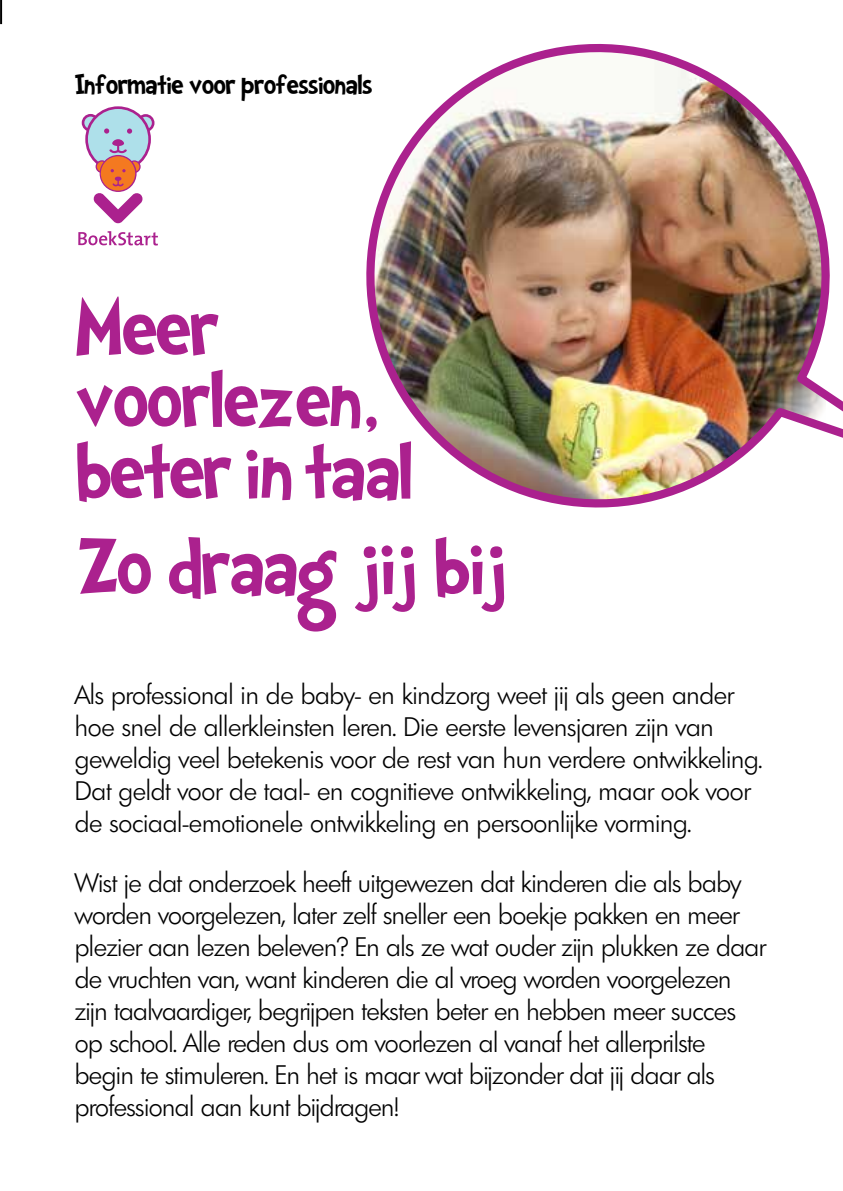
<style>
.page{position:relative;width:843px;height:1191px;background:#fff}
.page>*{position:absolute;margin:0;border:0;box-sizing:border-box;transform-origin:0 0}
.t1{font:82px/71.6px "Doctor Soos Bold";letter-spacing:-.04em;color:#ab218e}
.t2{font:28.2px "Doctor Soos Bold";letter-spacing:-.04em;color:#000}
.t3{font:300 26px/32px "Limerick TS";letter-spacing:-.02em;color:#000}
</style>
<div class="page">
<img style="left:366px;top:43px;width:477px;height:465px">
<svg style="left:82px;top:106px;width:73px;height:118px"></svg>
<svg style="left:78px;top:231px;width:80px;height:14px"></svg>
<hr style="left:0;top:0;width:2px;height:24px;background:#000">
<p class="t2" style="left:75px;top:70px;width:299px">Informatie voor professionals</p>
<h1 class="t1" style="left:75px;top:304px;width:341px">Meer voorlezen, beter in taal</h1>
<h1 class="t1" style="left:75px;top:543px;width:435px">Zo draag jij bij</h1>
<p class="t3" style="left:75px;top:678px;width:689px">Als professional in de baby- en kindzorg weet jij als geen ander hoe snel de allerkleinsten leren. Die eerste levensjaren zijn van geweldig veel betekenis voor de rest van hun verdere ontwikkeling.<br>Dat geldt voor de taal- en cognitieve ontwikkeling, maar ook voor de sociaal-emotionele ontwikkeling en persoonlijke vorming.</p>
<p class="t3" style="left:75px;top:866px;width:692px">Wist je dat onderzoek heeft uitgewezen dat kinderen die als baby worden voorgelezen, later zelf sneller een boekje pakken en meer plezier aan lezen beleven? En als ze wat ouder zijn plukken ze daar de vruchten van, want kinderen die al vroeg worden voorgelezen zijn taalvaardiger, begrijpen teksten beter en hebben meer succes op school. Alle reden dus om voorlezen al vanaf het allerprilste begin te stimuleren. En het is maar wat bijzonder dat jij daar als professional aan kunt bijdragen!</p>
</div>
